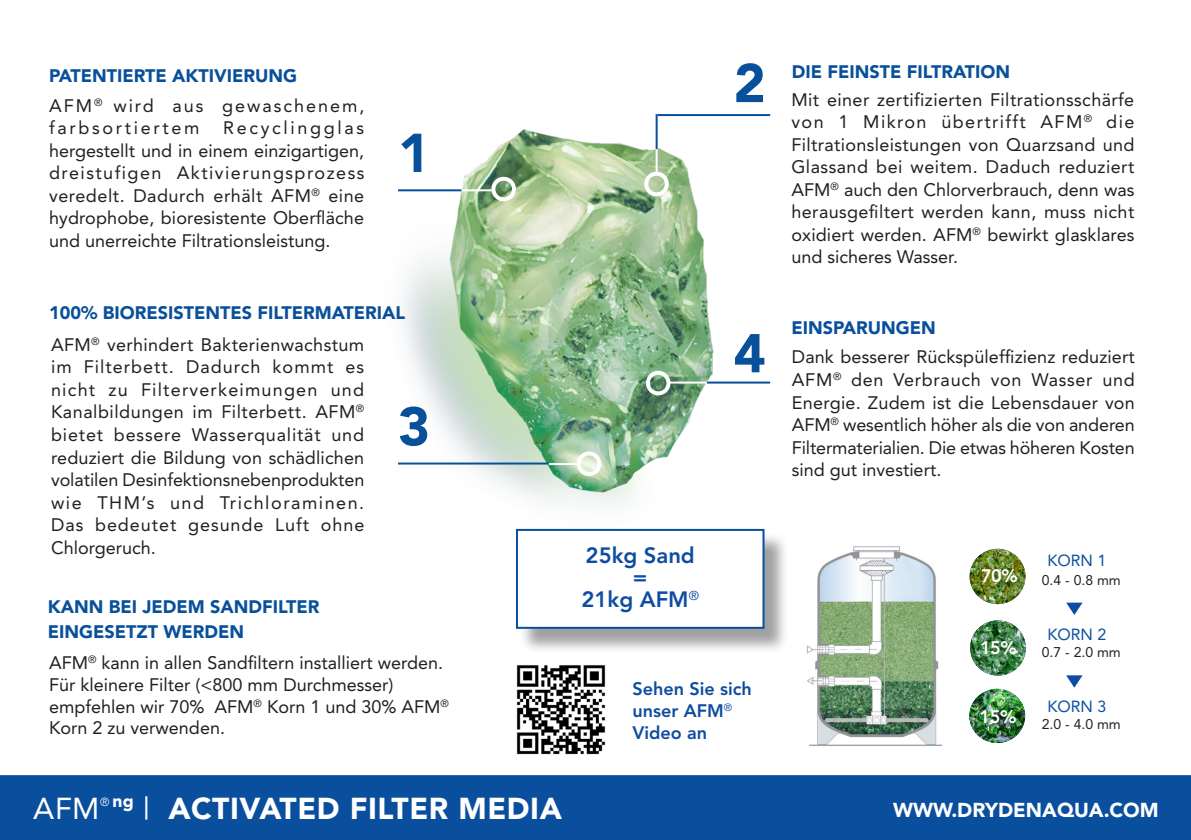
<style>
.page{position:relative;width:1191px;height:840px;background:#fff}
.page>*{position:absolute;margin:0;border:0;box-sizing:border-box;transform-origin:0 0}
.t1{font:900 54px "Avenir";color:#09509b}
.t2{font:900 30px "Avenir";letter-spacing:.02em;color:#fff}
.t3{font:800 22px "Avenir LT Std";color:#0d4ca0}
.t4{font:900 20px "Avenir LT Std";color:#fff}
.Text_back_schwarz{font:18px/22.4px "Avenir";color:#231f20;text-align:justify}
.Blauder_Header_back{font:900 18px "Avenir";color:#09509b}
.Text_back_schwarz-2{font:18px/22.4px "Avenir";letter-spacing:.11em;color:#231f20}
.t5{font:800 18px/22px "Avenir LT Std";color:#0d4ca0}
.Blauder_Header_back-2{font:900 18px "Avenir";color:#0a4f9e}
.t6{font:800 18px "Avenir LT Std";color:#fff}
.t7{font:16px "Avenir LT Std";color:#0a4f9e}
.t8{font:16px "Avenir LT Std";color:#09509b}
.t9{font:14px "Avenir LT Std";color:#231f20}
.s1{font-weight:400}
</style>
<div class="page">
<svg style="left:1066px;top:602px;width:16px;height:12px"></svg>
<svg style="left:1066px;top:675px;width:16px;height:12px"></svg>
<img style="left:969px;top:548px;width:56px;height:55px;border-radius:28px">
<img style="left:969px;top:688px;width:56px;height:54px">
<img style="left:970px;top:620px;width:56px;height:55px;border-radius:28px">
<img style="left:398px;top:116px;width:349px;height:390px">
<img style="left:807px;top:546px;width:135px;height:200px">
<hr style="left:398px;top:462px;width:151px;height:2px;background:#09509b">
<div style="left:0;top:775px;width:1191px;height:64px;background:#0a4f9e"></div>
<div style="left:491px;top:177px;width:25px;height:24px;border:4px solid #fff;border-radius:50%"></div>
<hr style="left:398px;top:189px;width:63px;height:2px;background:#09509b">
<hr style="left:461px;top:189px;width:31px;height:2px;background:#fff">
<div style="left:577px;top:451px;width:24px;height:25px;border:4px solid #fff;border-radius:50%"></div>
<hr style="left:549px;top:463px;width:28px;height:2px;background:#fff">
<hr style="left:657px;top:114px;width:113px;height:2px;background:#09509b">
<hr style="left:655px;top:114px;width:2px;height:35px;background:#09509b">
<hr style="left:655px;top:149px;width:2px;height:23px;background:#fff">
<div style="left:644px;top:172px;width:25px;height:24px;border:4px solid #fff;border-radius:50%"></div>
<hr style="left:707px;top:381px;width:63px;height:2px;background:#09509b">
<hr style="left:667px;top:381px;width:40px;height:2px;background:#fff">
<div style="left:646px;top:370px;width:24px;height:25px;border:4px solid #fff;border-radius:50%"></div>
<div style="left:519px;top:531px;width:270px;height:122px;background:#808285;opacity:.75"></div>
<div style="left:516px;top:528px;width:248px;height:100px;background:#fff;border:2px solid #09509b"></div>
<img style="left:516px;top:665px;width:90px;height:90px">
<p class="Blauder_Header_back" style="left:49px;top:64px;width:250px">PATENTIERTE AKTIVIERUNG</p>
<p class="Text_back_schwarz-2" style="left:49px;top:94px;width:317px">AFM<sup>®</sup> wird aus gewaschenem, farbsortiertem</p>
<p class="Text_back_schwarz" style="left:49px;top:117px;width:317px;text-indent:174px">Recyclingglas hergestellt und in einem einzigartigen, dreistufigen Aktivierungsprozess veredelt. Dadurch erhält AFM<sup>®</sup> eine hydrophobe, bioresistente Oberfläche und unerreichte Filtrationsleistung.</p>
<p class="t1" style="left:398px;top:120px;width:33px">1</p>
<p class="Blauder_Header_back" style="left:49px;top:301px;width:357px">100% BIORESISTENTES FILTERMATERIAL</p>
<p class="Text_back_schwarz" style="left:51px;top:333px;width:315px">AFM<sup>®</sup> verhindert Bakterienwachstum im Filterbett. Dadurch kommt es nicht zu Filterverkeimungen und Kanalbildungen im Filterbett. AFM<sup>® </sup>bietet bessere Wasserqualität und reduziert die Bildung von schädlichen volatilen Desinfektionsnebenprodukten wie THM’s und Trichloraminen.<br>Das bedeutet gesunde Luft ohne Chlorgeruch.</p>
<p class="t1" style="left:398px;top:393px;width:33px">3</p>
<p class="Blauder_Header_back" style="left:48px;top:595px;width:273px">KANN BEI JEDEM SANDFILTER</p>
<p class="Blauder_Header_back" style="left:48px;top:620px;width:198px">EINGESETZT WERDEN</p>
<p class="Text_back_schwarz" style="left:49px;top:652px;width:401px;line-height:21.6px;text-align:left">AFM<sup>®</sup> kann in allen Sandfiltern installiert werden.<br>Für kleinere Filter (&lt;800 mm Durchmesser) empfehlen wir 70% AFM<sup>®</sup> Korn 1 und 30% AFM<sup>® </sup>Korn 2 zu verwenden.</p>
<p class="t1" style="left:733px;top:51px;width:33px">2</p>
<p class="t1" style="left:733px;top:320px;width:33px">4</p>
<p class="t3" style="left:585px;top:542px;width:111px">25kg Sand</p>
<p class="t3" style="left:633px;top:564px;width:16px">=</p>
<p class="t3" style="left:581px;top:586px;width:119px">21kg AFM<sup>®</sup></p>
<p class="t5" style="left:632px;top:677px;width:121px">Sehen Sie sich unser AFM<sup>®<br></sup>Video an</p>
<p class="t2" style="left:33px;top:789px;width:530px"><span class="s1">AFM</span><sup>®</sup> <sup>ng</sup> <span class="s1">|</span> ACTIVATED FILTER MEDIA</p>
<p class="Blauder_Header_back" style="left:792px;top:61px;width:219px">DIE FEINSTE FILTRATION</p>
<p class="Text_back_schwarz" style="left:791px;top:88px;width:344px">Mit einer zertifizierten Filtrationsschärfe von 1 Mikron übertrifft AFM<sup>®</sup> die Filtrationsleistungen von Quarzsand und Glassand bei weitem. Daduch reduziert AFM<sup>®</sup> auch den Chlorverbrauch, denn was herausgefiltert werden kann, muss nicht oxidiert werden. AFM<sup>®</sup> bewirkt glasklares und sicheres Wasser.</p>
<p class="Blauder_Header_back-2" style="left:791px;top:317px;width:146px">EINSPARUNGEN</p>
<p class="Text_back_schwarz" style="left:792px;top:346px;width:344px">Dank besserer Rückspüleffizienz reduziert AFM<sup>®</sup> den Verbrauch von Wasser und Energie. Zudem ist die Lebensdauer von AFM<sup>®</sup> wesentlich höher als die von anderen Filtermaterialien. Die etwas höheren Kosten sind gut investiert.</p>
<p class="t6" style="left:981px;top:564px;width:38px">70%</p>
<p class="t6" style="left:980px;top:637px;width:38px">15%</p>
<p class="t6" style="left:979px;top:705px;width:38px">15%</p>
<p class="t8" style="left:1047px;top:551px;width:60px">KORN 1</p>
<p class="t9" style="left:1041px;top:571px;width:81px">0.4 - 0.8 mm</p>
<p class="t7" style="left:1047px;top:625px;width:60px">KORN 2</p>
<p class="t9" style="left:1041px;top:644px;width:81px">0.7 - 2.0 mm</p>
<p class="t7" style="left:1047px;top:697px;width:60px">KORN 3</p>
<p class="t9" style="left:1041px;top:716px;width:81px">2.0 - 4.0 mm</p>
<p class="t4" style="left:893px;top:797px;width:267px">WWW.DRYDENAQUA.COM</p>
</div>
